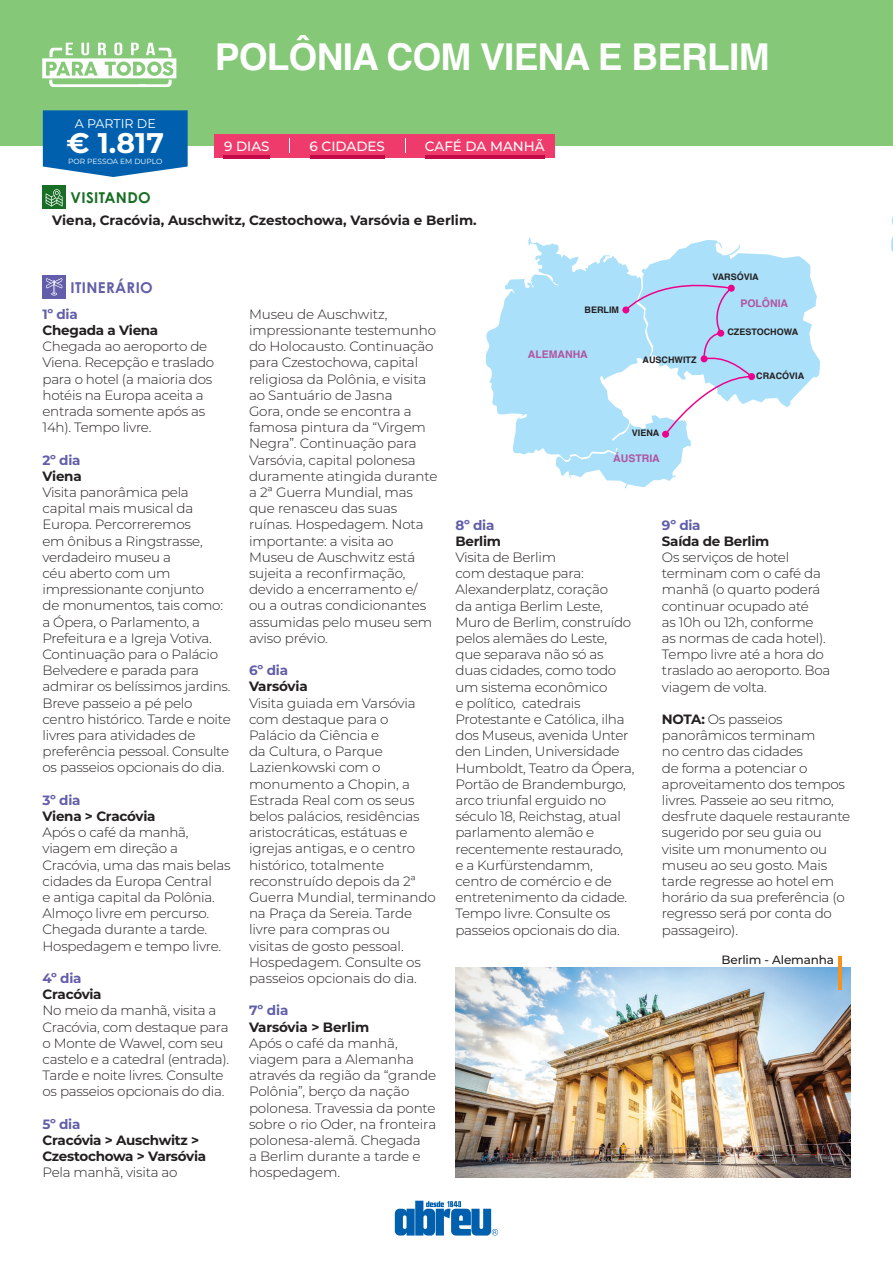
<style>
.page{position:relative;width:893px;height:1263px;background:#fff}
.page>*{position:absolute;margin:0;border:0;box-sizing:border-box;transform-origin:0 0}
.t1{font:700 37.05px "Helvetica";letter-spacing:-.02em;color:#fff}
.t2{font:700 28.35px "Montserrat";color:#fff}
.t3{font:700 15px "Century Gothic Std";letter-spacing:.025em;color:#625ea9}
.t4{font:700 15px "Century Gothic Std";letter-spacing:.025em;color:#196e26}
.t5{font:300 13.5px/16.2px "Montserrat";letter-spacing:-.02em;color:#231f20}
.t6{font:700 13.5px/16.2px "Montserrat";letter-spacing:-.02em;color:#231f20}
.t7{font:700 13.5px "Montserrat";color:#231f20}
.t8{font:700 13.5px "Montserrat";letter-spacing:-.02em;color:#625ea9}
.t9{font:500 13.5px "Montserrat";color:#fff}
.t10{font:12.6px "Montserrat";color:#fff}
.t11{font:500 12px "Montserrat";letter-spacing:-.01em;color:#231f20}
.t12{font:700 10.5px "Helvetica";color:#b254a1}
.t13{font:700 9px "Helvetica";color:#231f20}
.t14{font:7.5px "Montserrat";color:#fff}
.s1{font-weight:700}
</style>
<div class="page">
<div style="left:0;top:0;width:893px;height:145px;background:#85c878"></div>
<div style="left:43px;top:185px;width:23px;height:23px;background:#196e26"></div>
<div style="left:43px;top:275px;width:23px;height:23px;background:#625ea9"></div>
<svg style="left:46px;top:189px;width:17px;height:17px"></svg>
<svg style="left:46px;top:278px;width:17px;height:17px"></svg>
<div style="left:215px;top:134px;width:340px;height:23px;background:#ef3b6b"></div>
<hr style="left:223px;top:156px;width:46px;height:3px;background:#c30a49">
<hr style="left:310px;top:156px;width:75px;height:3px;background:#c30a49">
<hr style="left:426px;top:156px;width:119px;height:3px;background:#c30a49">
<svg style="left:289px;top:138px;width:1px;height:15px"></svg>
<svg style="left:405px;top:138px;width:1px;height:15px"></svg>
<svg style="left:42px;top:42px;width:134px;height:45px"></svg>
<img style="left:455px;top:967px;width:395px;height:211px">
<hr style="left:838px;top:956px;width:3px;height:33px;background:#f7931d">
<svg style="left:43px;top:110px;width:145px;height:67px;background:#156db4"></svg>
<svg style="left:891px;top:145px;width:2px;height:107px"></svg>
<svg style="left:485px;top:238px;width:335px;height:250px"></svg>
<svg style="left:395px;top:1201px;width:103px;height:34px"></svg>
<p class="t10" style="left:75px;top:115px;width:83px">A PARTIR DE</p>
<h2 class="t2" style="left:67px;top:123px;width:99px">€ 1.817</h2>
<p class="t14" style="left:68px;top:157px;width:96px">POR PESSOA EM DUPLO</p>
<p class="t4" style="left:71px;top:188px;width:82px">VISITANDO</p>
<h1 class="t1" style="left:215px;top:27px;width:556px">POLÔNIA COM VIENA E BERLIM</h1>
<p class="t9" style="left:224px;top:137px;width:47px">9 DIAS</p>
<p class="t9" style="left:310px;top:137px;width:77px">6 CIDADES</p>
<p class="t9" style="left:425px;top:137px;width:121px">CAFÉ DA MANHÃ</p>
<p class="t7" style="left:52px;top:210px;width:426px">Viena, Cracóvia, Auschwitz, Czestochowa, Varsóvia e Berlim.</p>
<p class="t3" style="left:71px;top:279px;width:84px">ITINERÁRIO</p>
<p class="t13" style="left:712px;top:270px;width:48px">VARSÓVIA</p>
<p class="t8" style="left:43px;top:304px;width:37px">1º dia</p>
<p class="t6" style="left:43px;top:321px;width:117px">Chegada a Viena</p>
<p class="t5" style="left:43px;top:338px;width:173px">Chegada ao aeroporto de<br>Viena. Recepção e traslado para o hotel (a maioria dos hotéis na Europa aceita a entrada somente após as<br>14h). Tempo livre.</p>
<p class="t8" style="left:43px;top:450px;width:39px">2º dia</p>
<p class="t6" style="left:43px;top:467px;width:41px">Viena</p>
<p class="t5" style="left:43px;top:484px;width:190px">Visita panorâmica pela capital mais musical da<br>Europa. Percorreremos<br>em ônibus a Ringstrasse, verdadeiro museu a<br>céu aberto com um impressionante conjunto<br>de monumentos, tais como: a Ópera, o Parlamento, a<br>Prefeitura e a Igreja Votiva.<br>Continuação para o Palácio<br>Belvedere e parada para admirar os belíssimos jardins.<br>Breve passeio a pé pelo centro histórico. Tarde e noite livres para atividades de preferência pessoal. Consulte os passeios opcionais do dia.</p>
<p class="t8" style="left:43px;top:790px;width:39px">3º dia</p>
<p class="t6" style="left:43px;top:807px;width:114px">Viena &gt; Cracóvia</p>
<p class="t5" style="left:43px;top:824px;width:190px">Após o café da manhã, viagem em direção a<br>Cracóvia, uma das mais belas cidades da Europa Central<br>e antiga capital da Polônia.<br>Almoço livre em percurso.<br>Chegada durante a tarde.<br>Hospedagem e tempo livre.</p>
<p class="t8" style="left:43px;top:968px;width:41px">4º dia</p>
<p class="t6" style="left:43px;top:986px;width:61px">Cracóvia</p>
<p class="t5" style="left:43px;top:1002px;width:188px">No meio da manhã, visita a<br>Cracóvia, com destaque para o Monte de Wawel, com seu castelo e a catedral (entrada).<br>Tarde e noite livres. Consulte os passeios opcionais do dia.</p>
<p class="t8" style="left:43px;top:1114px;width:39px">5º dia</p>
<p class="t6" style="left:43px;top:1131px;width:165px">Cracóvia &gt; Auschwitz &gt;<br>Czestochowa &gt; Varsóvia</p>
<p class="t5" style="left:43px;top:1164px;width:137px">Pela manhã, visita ao</p>
<p class="t5" style="left:249px;top:305px;width:190px">Museu de Auschwitz, impressionante testemunho do Holocausto. Continuação para Czestochowa, capital religiosa da Polônia, e visita ao Santuário de Jasna<br>Gora, onde se encontra a famosa pintura da “Virgem<br>Negra”. Continuação para<br>Varsóvia, capital polonesa duramente atingida durante a 2ª Guerra Mundial, mas que renasceu das suas ruínas. Hospedagem. Nota importante: a visita ao<br>Museu de Auschwitz está sujeita a reconfirmação, devido a encerramento e/ ou a outras condicionantes assumidas pelo museu sem aviso prévio.</p>
<p class="t8" style="left:249px;top:661px;width:41px">6º dia</p>
<p class="t6" style="left:249px;top:678px;width:60px">Varsóvia</p>
<p class="t5" style="left:249px;top:694px;width:188px">Visita guiada em Varsóvia com destaque para o<br>Palácio da Ciência e<br>da Cultura, o Parque<br>Lazienkowski com o monumento a Chopin, a<br>Estrada Real com os seus belos palácios, residências aristocráticas, estátuas e igrejas antigas, e o centro histórico, totalmente reconstruído depois da 2ª<br>Guerra Mundial, terminando na Praça da Sereia. Tarde livre para compras ou<br>visitas de gosto pessoal.<br>Hospedagem. Consulte os passeios opcionais do dia.</p>
<p class="t8" style="left:249px;top:1001px;width:41px">7º dia</p>
<p class="t6" style="left:249px;top:1018px;width:122px">Varsóvia &gt; Berlim</p>
<p class="t5" style="left:249px;top:1034px;width:189px">Após o café da manhã, viagem para a Alemanha através da região da “grande<br>Polônia”, berço da nação polonesa. Travessia da ponte sobre o rio Oder, na fronteira polonesa-alemã. Chegada<br>a Berlim durante a tarde e hospedagem.</p>
<p class="t13" style="left:585px;top:303px;width:36px">BERLIM</p>
<p class="t12" style="left:528px;top:346px;width:62px">ALEMANHA</p>
<p class="t13" style="left:642px;top:352px;width:55px">AUSCHWITZ</p>
<p class="t13" style="left:632px;top:425px;width:29px">VIENA</p>
<p class="t12" style="left:613px;top:450px;width:48px">ÁUSTRIA</p>
<p class="t12" style="left:740px;top:295px;width:49px">POLÔNIA</p>
<p class="t13" style="left:727px;top:325px;width:72px">CZESTOCHOWA</p>
<p class="t13" style="left:756px;top:369px;width:49px">CRACÓVIA</p>
<p class="t8" style="left:455px;top:515px;width:40px">8º dia</p>
<p class="t6" style="left:455px;top:532px;width:47px">Berlim</p>
<p class="t5" style="left:455px;top:549px;width:180px">Visita de Berlim<br>com destaque para:<br>Alexanderplatz, coração<br>da antiga Berlim Leste,<br>Muro de Berlim, construído pelos alemães do Leste, que separava não só as duas cidades, como todo um sistema econômico<br>e político, catedrais<br>Protestante e Católica, ilha dos Museus, avenida Unter den Linden, Universidade<br>Humboldt, Teatro da Ópera,<br>Portão de Brandemburgo, arco triunfal erguido no século 18, Reichstag, atual parlamento alemão e recentemente restaurado, e a Kurfürstendamm, centro de comércio e de entretenimento da cidade.<br>Tempo livre. Consulte os passeios opcionais do dia.</p>
<p class="t8" style="left:662px;top:515px;width:40px">9º dia</p>
<p class="t6" style="left:662px;top:532px;width:109px">Saída de Berlim</p>
<p class="t5" style="left:662px;top:549px;width:170px">Os serviços de hotel terminam com o café da manhã (o quarto poderá continuar ocupado até<br>as 10h ou 12h, conforme as normas de cada hotel).<br>Tempo livre até a hora do traslado ao aeroporto. Boa viagem de volta.</p>
<p class="t5" style="left:662px;top:711px;width:190px"><span class="s1">NOTA:</span> Os passeios panorâmicos terminam<br>no centro das cidades<br>de forma a potenciar o aproveitamento dos tempos livres. Passeie ao seu ritmo, desfrute daquele restaurante sugerido por seu guia ou visite um monumento ou museu ao seu gosto. Mais tarde regresse ao hotel em horário da sua preferência (o regresso será por conta do passageiro).</p>
<p class="t11" style="left:721px;top:951px;width:114px">Berlim - Alemanha</p>
</div>
